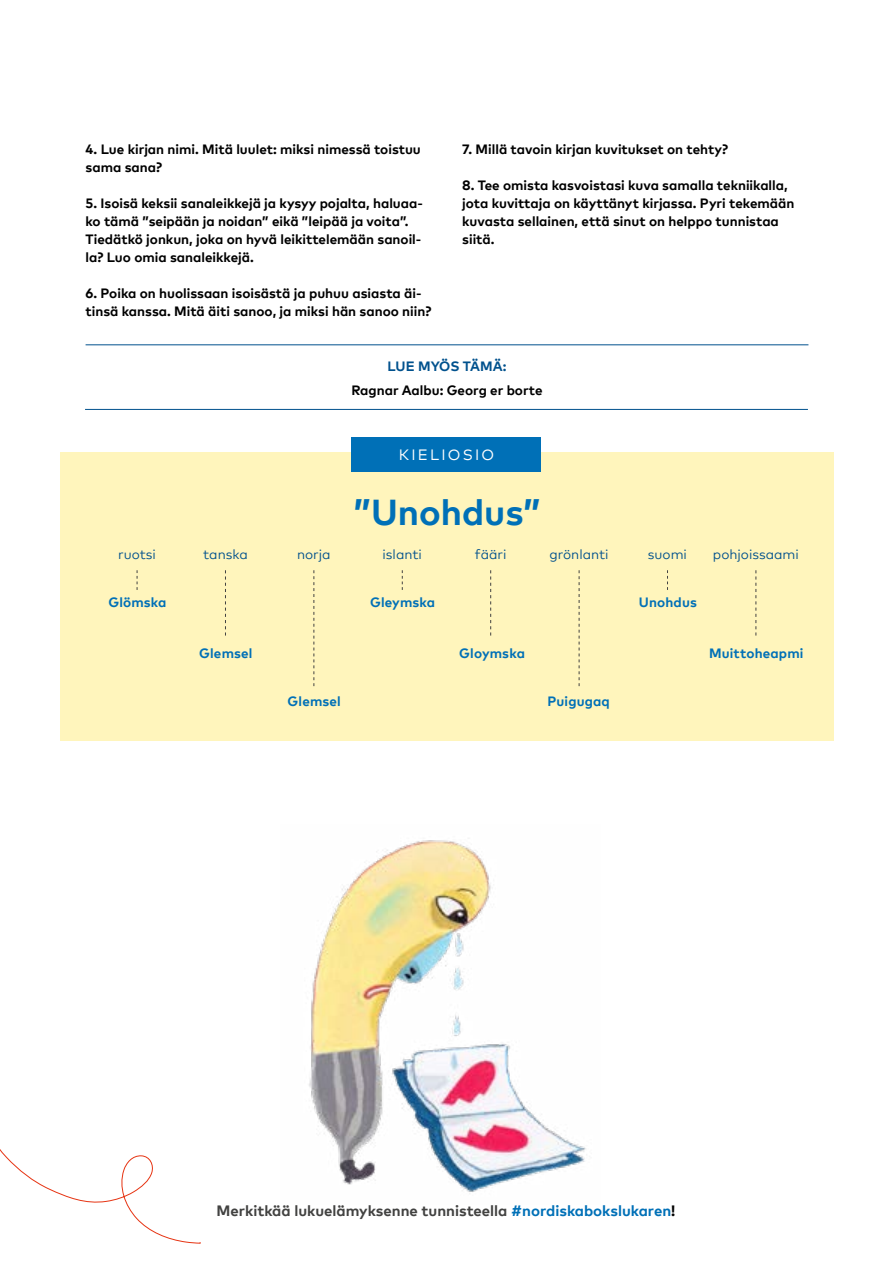
<style>
.page{position:relative;width:893px;height:1263px;background:#fff}
.page>*{position:absolute;margin:0;border:0;box-sizing:border-box;transform-origin:0 0}
.t1{font:700 36px "Mark Pro";color:#0070b7}
.t2{font:700 15px "Mark Pro";color:#424241}
.t3{font:15px "Mark Pro";letter-spacing:.15em;color:#fff}
.t4{font:700 13.5px/18px "Mark Pro";color:#000}
.t5{font:700 13.5px "Mark Pro";letter-spacing:.01em;color:#0070b7}
.t6{font:13.5px "Mark Pro";color:#00518d}
.t7{font:700 13.5px "Mark Pro";letter-spacing:.005em;color:#00518d}
.s1{color:#0070b7}
.s2{color:#000}
</style>
<div class="page">
<div style="left:60px;top:452px;width:773px;height:289px;background:#fff5bc"></div>
<div style="left:352px;top:437px;width:189px;height:34px;background:#0070b7"></div>
<svg style="left:137px;top:570px;width:1px;height:20px"></svg>
<svg style="left:402px;top:570px;width:1px;height:20px"></svg>
<svg style="left:667px;top:570px;width:1px;height:20px"></svg>
<svg style="left:225px;top:570px;width:1px;height:65px"></svg>
<svg style="left:490px;top:570px;width:1px;height:65px"></svg>
<svg style="left:755px;top:570px;width:1px;height:65px"></svg>
<svg style="left:313px;top:570px;width:1px;height:116px"></svg>
<svg style="left:579px;top:570px;width:1px;height:116px"></svg>
<hr style="left:86px;top:344px;width:722px;height:1px;background:#00518d">
<hr style="left:85px;top:409px;width:723px;height:1px;background:#00518d">
<svg style="left:0;top:1149px;width:201px;height:95px"></svg>
<img style="left:309px;top:840px;width:277px;height:354px">
<p class="t4" style="left:86px;top:139px;width:337px">4. Lue kirjan nimi. Mitä luulet: miksi nimessä toistuu sama sana?</p>
<p class="t4" style="left:86px;top:193px;width:339px">5. Isoisä keksii sanaleikkejä ja kysyy pojalta, haluaa&shy;ko tämä ”seipään ja noidan” eikä ”leipää ja voita”.<br>Tiedätkö jonkun, joka on hyvä leikittelemään sanoil&shy;la? Luo omia sanaleikkejä.</p>
<p class="t4" style="left:86px;top:283px;width:347px">6. Poika on huolissaan isoisästä ja puhuu asiasta äi&shy;tinsä kanssa. Mitä äiti sanoo, ja miksi hän sanoo niin?</p>
<p class="t4" style="left:462px;top:139px;width:267px">7. Millä tavoin kirjan kuvitukset on tehty?</p>
<p class="t4" style="left:462px;top:175px;width:334px">8. Tee omista kasvoistasi kuva samalla tekniikalla, jota kuvittaja on käyttänyt kirjassa. Pyri tekemään kuvasta sellainen, että sinut on helppo tunnistaa siitä.</p>
<p class="t7" style="left:387px;top:356px;width:121px">LUE MYÖS TÄMÄ:</p>
<p class="t4" style="left:351px;top:380px;width:193px">Ragnar Aalbu: Georg er borte</p>
<p class="t3" style="left:399px;top:443px;width:97px">KIELIOSIO</p>
<h1 class="t1" style="left:354px;top:485px;width:189px">”Unohdus”</h1>
<p class="t6" style="left:118px;top:544px;width:39px">ruotsi</p>
<p class="t6" style="left:203px;top:544px;width:46px">tanska</p>
<p class="t6" style="left:297px;top:544px;width:35px">norja</p>
<p class="t6" style="left:383px;top:544px;width:41px">islanti</p>
<p class="t6" style="left:475px;top:544px;width:33px">fääri</p>
<p class="t6" style="left:549px;top:544px;width:61px">grönlanti</p>
<p class="t6" style="left:648px;top:544px;width:41px">suomi</p>
<p class="t6" style="left:713px;top:544px;width:87px">pohjoissaami</p>
<p class="t5" style="left:108px;top:592px;width:60px">Glömska</p>
<p class="t5" style="left:370px;top:592px;width:67px">Gleymska</p>
<p class="t5" style="left:639px;top:592px;width:59px">Unohdus</p>
<p class="t5" style="left:199px;top:643px;width:55px">Glemsel</p>
<p class="t5" style="left:459px;top:643px;width:67px">Gloymska</p>
<p class="t5" style="left:709px;top:643px;width:96px">Muittoheapmi</p>
<p class="t5" style="left:288px;top:691px;width:55px">Glemsel</p>
<p class="t5" style="left:548px;top:691px;width:64px">Puigugaq</p>
<p class="t2" style="left:216px;top:1199px;width:460px">Merkitkää lukuelämyksenne tunnisteella <span class="s1">#nordiskabokslukaren</span><span class="s2">!</span></p>
</div>
